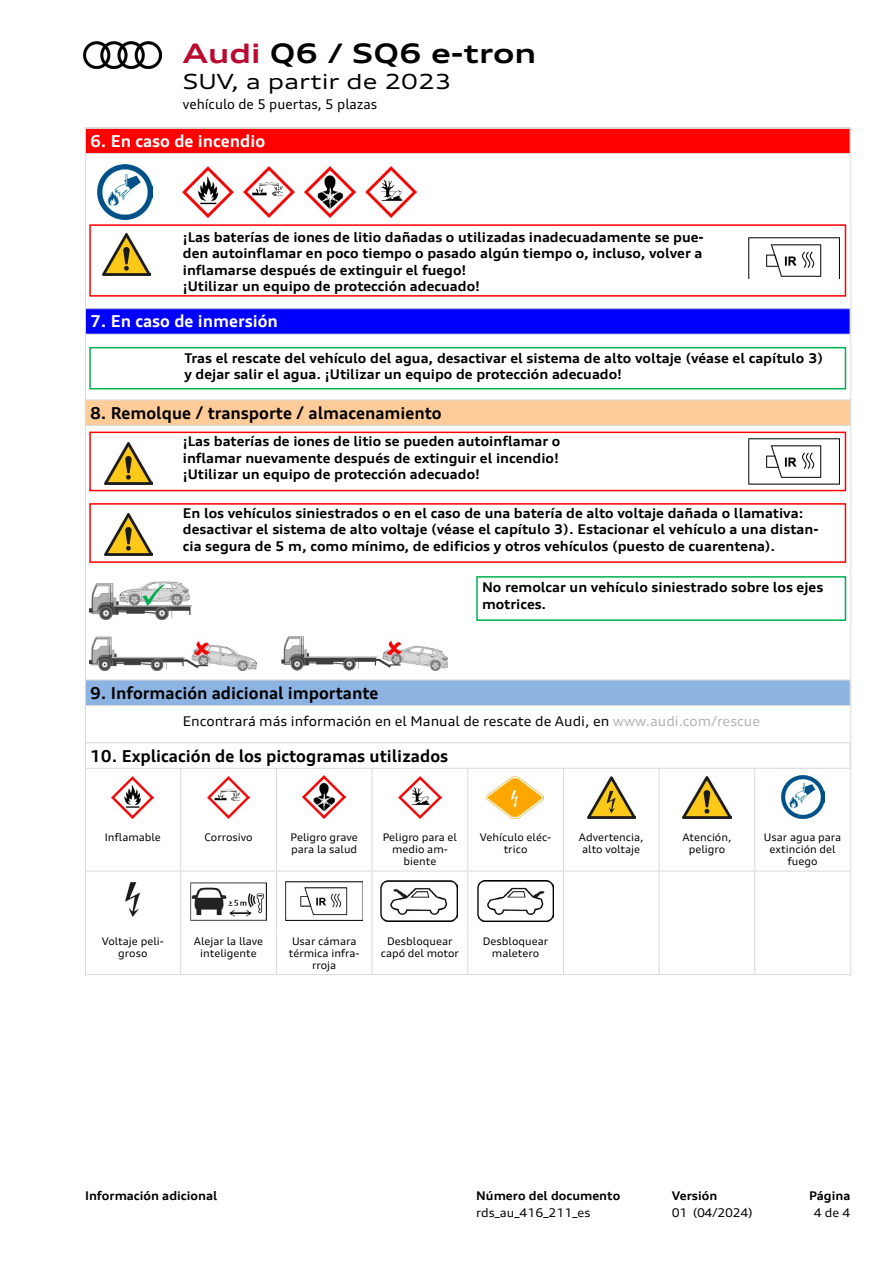
<style>
.page{position:relative;width:893px;height:1263px;background:#fff}
.page>*{position:absolute;margin:0;border:0;box-sizing:border-box;transform-origin:0 0}
.t1{font:700 expanded 27px "Audi Type";color:#000}
.t2{font:expanded 21px "Audi Type";color:#000}
.t3{font:700 16.5px "Audi Type";color:#000}
.t4{font:700 16.5px "Audi Type";color:#fff}
.t5{font:700 13.5px/16.5px "Audi Type Screen";color:#000}
.t6{font:13.5px "Audi Type Screen";color:#000}
.t7{font:13.5px "Audi Type";color:#000}
.t8{font:700 12px "Audi Type Screen";color:#000}
.t9{font:12px "Audi Type Screen";color:#000}
.t10{font:10.5px/12px "Audi Type Screen";color:#000;text-align:center}
.s1{color:#bb0a30}
.s2{color:#b3b3b3}
</style>
<div class="page">
<img style="left:104px;top:514px;width:48px;height:42px">
<div style="left:89px;top:503px;width:757px;height:60px;border:2px solid #f00"></div>
<div style="left:89px;top:347px;width:757px;height:42px;border:2px solid #00b050"></div>
<div style="left:476px;top:576px;width:370px;height:45px;border:2px solid #00b050"></div>
<img style="left:102px;top:233px;width:48px;height:42px">
<div style="left:89px;top:224px;width:757px;height:73px;border:2px solid #f00"></div>
<img style="left:748px;top:237px;width:92px;height:42px">
<img style="left:104px;top:442px;width:48px;height:42px">
<div style="left:89px;top:432px;width:757px;height:59px;border:2px solid #f00"></div>
<img style="left:748px;top:439px;width:92px;height:46px">
<div style="left:85px;top:128px;width:765px;height:25px;background:#f00"></div>
<div style="left:85px;top:128px;width:765px;height:26px;border:1px solid #dadada"></div>
<div style="left:85px;top:309px;width:765px;height:25px;background:#00f"></div>
<div style="left:85px;top:308px;width:765px;height:27px;border:1px solid #dadada"></div>
<div style="left:85px;top:680px;width:765px;height:25px;background:#8db3e2"></div>
<div style="left:85px;top:680px;width:765px;height:26px;border:1px solid #dadada"></div>
<div style="left:85px;top:400px;width:765px;height:25px;background:#fc9"></div>
<div style="left:85px;top:399px;width:765px;height:27px;border:1px solid #dadada"></div>
<div style="left:85px;top:742px;width:765px;height:27px;border:1px solid #dadada"></div>
<img style="left:97px;top:164px;width:55px;height:56px">
<img style="left:183px;top:167px;width:51px;height:51px">
<img style="left:305px;top:166px;width:51px;height:52px">
<img style="left:365px;top:167px;width:51px;height:51px">
<img style="left:243px;top:167px;width:51px;height:51px">
<img style="left:89px;top:581px;width:103px;height:39px">
<img style="left:89px;top:636px;width:359px;height:35px">
<hr style="left:276px;top:871px;width:1px;height:59px;background:#dadada">
<hr style="left:372px;top:871px;width:1px;height:59px;background:#dadada">
<hr style="left:467px;top:871px;width:1px;height:59px;background:#dadada">
<hr style="left:563px;top:871px;width:1px;height:59px;background:#dadada">
<hr style="left:659px;top:871px;width:1px;height:59px;background:#dadada">
<hr style="left:754px;top:871px;width:1px;height:59px;background:#dadada">
<hr style="left:276px;top:930px;width:1px;height:44px;background:#dadada">
<hr style="left:372px;top:930px;width:1px;height:44px;background:#dadada">
<hr style="left:467px;top:930px;width:1px;height:44px;background:#dadada">
<hr style="left:563px;top:930px;width:1px;height:44px;background:#dadada">
<hr style="left:659px;top:930px;width:1px;height:44px;background:#dadada">
<hr style="left:754px;top:930px;width:1px;height:44px;background:#dadada">
<hr style="left:181px;top:974px;width:95px;height:1px;background:#dadada">
<hr style="left:276px;top:974px;width:96px;height:1px;background:#dadada">
<hr style="left:372px;top:974px;width:96px;height:1px;background:#dadada">
<hr style="left:468px;top:974px;width:95px;height:1px;background:#dadada">
<hr style="left:563px;top:974px;width:96px;height:1px;background:#dadada">
<hr style="left:659px;top:974px;width:96px;height:1px;background:#dadada">
<hr style="left:755px;top:974px;width:95px;height:1px;background:#dadada">
<hr style="left:180px;top:767px;width:1px;height:60px;background:#dadada">
<hr style="left:276px;top:767px;width:1px;height:60px;background:#dadada">
<hr style="left:372px;top:767px;width:1px;height:60px;background:#dadada">
<hr style="left:467px;top:767px;width:1px;height:60px;background:#dadada">
<hr style="left:563px;top:767px;width:1px;height:60px;background:#dadada">
<hr style="left:659px;top:767px;width:1px;height:60px;background:#dadada">
<hr style="left:180px;top:827px;width:1px;height:44px;background:#dadada">
<hr style="left:276px;top:827px;width:1px;height:44px;background:#dadada">
<hr style="left:372px;top:827px;width:1px;height:44px;background:#dadada">
<hr style="left:467px;top:827px;width:1px;height:44px;background:#dadada">
<hr style="left:563px;top:827px;width:1px;height:44px;background:#dadada">
<hr style="left:659px;top:827px;width:1px;height:44px;background:#dadada">
<hr style="left:181px;top:871px;width:95px;height:1px;background:#dadada">
<hr style="left:276px;top:871px;width:96px;height:1px;background:#dadada">
<hr style="left:372px;top:871px;width:96px;height:1px;background:#dadada">
<hr style="left:468px;top:871px;width:95px;height:1px;background:#dadada">
<hr style="left:563px;top:871px;width:96px;height:1px;background:#dadada">
<hr style="left:659px;top:871px;width:96px;height:1px;background:#dadada">
<hr style="left:85px;top:871px;width:96px;height:1px;background:#dadada">
<hr style="left:180px;top:871px;width:1px;height:59px;background:#dadada">
<hr style="left:180px;top:930px;width:1px;height:44px;background:#dadada">
<hr style="left:85px;top:974px;width:96px;height:1px;background:#dadada">
<hr style="left:754px;top:767px;width:1px;height:60px;background:#dadada">
<hr style="left:754px;top:827px;width:1px;height:44px;background:#dadada">
<hr style="left:755px;top:871px;width:95px;height:1px;background:#dadada">
<img style="left:111px;top:776px;width:43px;height:42px">
<img style="left:207px;top:776px;width:43px;height:42px">
<img style="left:303px;top:776px;width:42px;height:43px">
<img style="left:399px;top:776px;width:42px;height:42px">
<img style="left:486px;top:776px;width:57px;height:42px">
<img style="left:587px;top:776px;width:48px;height:42px">
<img style="left:683px;top:776px;width:48px;height:42px">
<img style="left:781px;top:776px;width:43px;height:42px">
<img style="left:126px;top:882px;width:13px;height:34px">
<img style="left:190px;top:882px;width:77px;height:38px">
<img style="left:286px;top:882px;width:76px;height:38px">
<img style="left:381px;top:881px;width:76px;height:40px">
<img style="left:477px;top:881px;width:77px;height:40px">
<hr style="left:85px;top:128px;width:1px;height:848px;background:#dadada">
<hr style="left:850px;top:128px;width:1px;height:848px;background:#dadada">
<hr style="left:85px;top:128px;width:765px;height:1px;background:#dadada">
<img style="left:84px;top:41px;width:78px;height:27px">
<h1 class="t1" style="left:183px;top:37px;width:355px"><span class="s1">Audi</span> Q6 / SQ6 e-tron</h1>
<h2 class="t2" style="left:183px;top:68px;width:270px">SUV, a partir de 2023</h2>
<p class="t7" style="left:183px;top:96px;width:196px">vehículo de 5 puertas, 5 plazas</p>
<p class="t4" style="left:90px;top:130px;width:177px">6. En caso de incendio</p>
<p class="t5" style="left:183px;top:229px;width:522px">¡Las baterías de iones de litio dañadas o utilizadas inadecuadamente se pue&shy;den autoinflamar en poco tiempo o pasado algún tiempo o, incluso, volver a inflamarse después de extinguir el fuego!<br>¡Utilizar un equipo de protección adecuado!</p>
<p class="t4" style="left:90px;top:311px;width:189px">7. En caso de inmersión</p>
<p class="t5" style="left:184px;top:350px;width:640px">Tras el rescate del vehículo del agua, desactivar el sistema de alto voltaje (véase el capítulo 3) y dejar salir el agua. ¡Utilizar un equipo de protección adecuado!</p>
<p class="t3" style="left:90px;top:402px;width:353px">8. Remolque / transporte / almacenamiento</p>
<p class="t5" style="left:183px;top:433px;width:379px;text-align:justify">¡Las baterías de iones de litio se pueden autoinflamar o inflamar nuevamente después de extinguir el incendio! ¡Utilizar un equipo de protección adecuado!</p>
<p class="t5" style="left:183px;top:504px;width:637px">En los vehículos siniestrados o en el caso de una batería de alto voltaje dañada o llamativa: desactivar el sistema de alto voltaje (véase el capítulo 3). Estacionar el vehículo a una distan&shy;cia segura de 5 m, como mínimo, de edificios y otros vehículos (puesto de cuarentena).</p>
<p class="t3" style="left:90px;top:682px;width:290px">9. Información adicional importante</p>
<p class="t5" style="left:482px;top:579px;width:343px">No remolcar un vehículo siniestrado sobre los ejes motrices.</p>
<p class="t6" style="left:183px;top:713px;width:579px">Encontrará más información en el Manual de rescate de Audi, en <span class="s2">www.audi.com/rescue</span></p>
<p class="t3" style="left:90px;top:745px;width:360px">10. Explicación de los pictogramas utilizados</p>
<p class="t10" style="left:105px;top:831px;width:58px">Inflamable</p>
<p class="t10" style="left:204px;top:831px;width:50px">Corrosivo</p>
<p class="t10" style="left:291px;top:831px;width:69px;text-align:left">Peligro grave para la salud</p>
<p class="t10" style="left:383px;top:831px;width:76px">Peligro para el medio am&shy;biente</p>
<p class="t10" style="left:480px;top:831px;width:73px">Vehículo eléc&shy;trico</p>
<p class="t10" style="left:579px;top:831px;width:66px">Advertencia, alto voltaje</p>
<p class="t10" style="left:682px;top:831px;width:51px">Atención, peligro</p>
<p class="t10" style="left:764px;top:831px;width:79px">Usar agua para extinción del fuego</p>
<p class="t10" style="left:102px;top:935px;width:63px">Voltaje peli&shy;groso</p>
<p class="t10" style="left:194px;top:935px;width:71px">Alejar la llave inteligente</p>
<p class="t10" style="left:289px;top:935px;width:72px">Usar cámara térmica infra&shy;rroja</p>
<p class="t10" style="left:381px;top:935px;width:80px">Desbloquear capó del motor</p>
<p class="t10" style="left:483px;top:935px;width:67px">Desbloquear maletero</p>
<p class="t8" style="left:85px;top:1188px;width:134px">Información adicional</p>
<p class="t8" style="left:476px;top:1188px;width:145px">Número del documento</p>
<p class="t9" style="left:476px;top:1205px;width:116px">rds_au_416_211_es</p>
<p class="t8" style="left:672px;top:1188px;width:47px">Versión</p>
<p class="t9" style="left:672px;top:1205px;width:82px">01 (04/2024)</p>
<p class="t8" style="left:809px;top:1188px;width:43px">Página</p>
<p class="t9" style="left:814px;top:1205px;width:38px">4 de 4</p>
</div>
